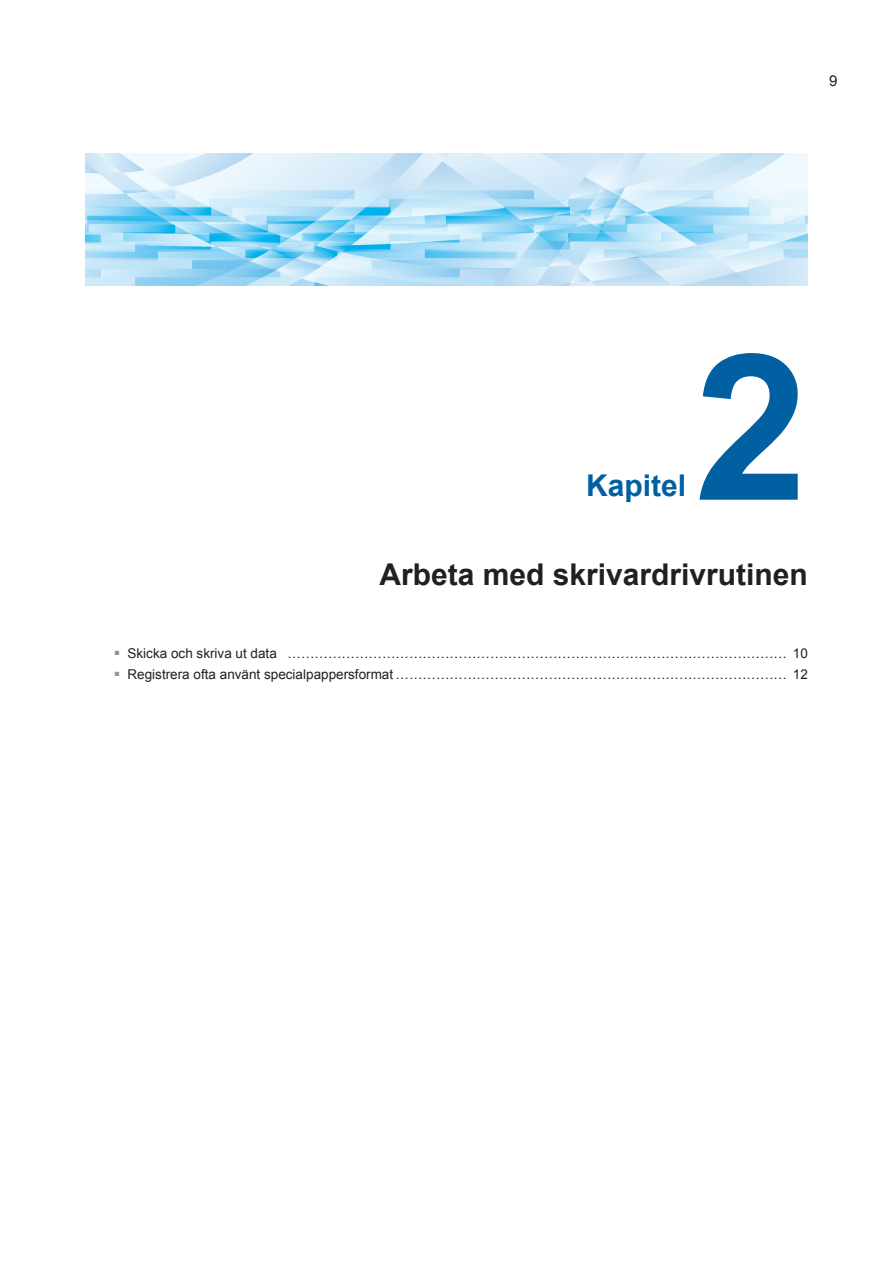
<style>
.page{position:relative;width:893px;height:1263px;background:#fff}
.page>*{position:absolute;margin:0;border:0;box-sizing:border-box;transform-origin:0 0}
.t1{font:700 204px "Arial";color:#0160a1}
.t2{font:700 30px "Arial";color:#231f20}
.t3{font:700 30px "Arial";color:#0160a1}
.t4{font:15px "Arial";color:#231f20}
.t5{font:13.5px "Arial";color:#231f20}
</style>
<div class="page">
<img style="left:85px;top:153px;width:723px;height:133px">
<p class="t4" style="left:829px;top:71px;width:10px">9</p>
<h2 class="t3" style="left:586px;top:466px;width:102px">Kapitel</h2>
<h1 class="t1" style="left:694px;top:292px;width:115px">2</h1>
<h2 class="t2" style="left:379px;top:554px;width:430px">Arbeta med skrivardrivrutinen</h2>
<p class="t5" style="left:115px;top:644px;width:695px"><sup>■</sup> Skicka och skriva ut data ………………………………………………………………………………………………… 10</p>
<p class="t5" style="left:115px;top:665px;width:695px"><sup>■</sup> Registrera ofta använt specialpappersformat …………………………………………………………………………… 12</p>
</div>
